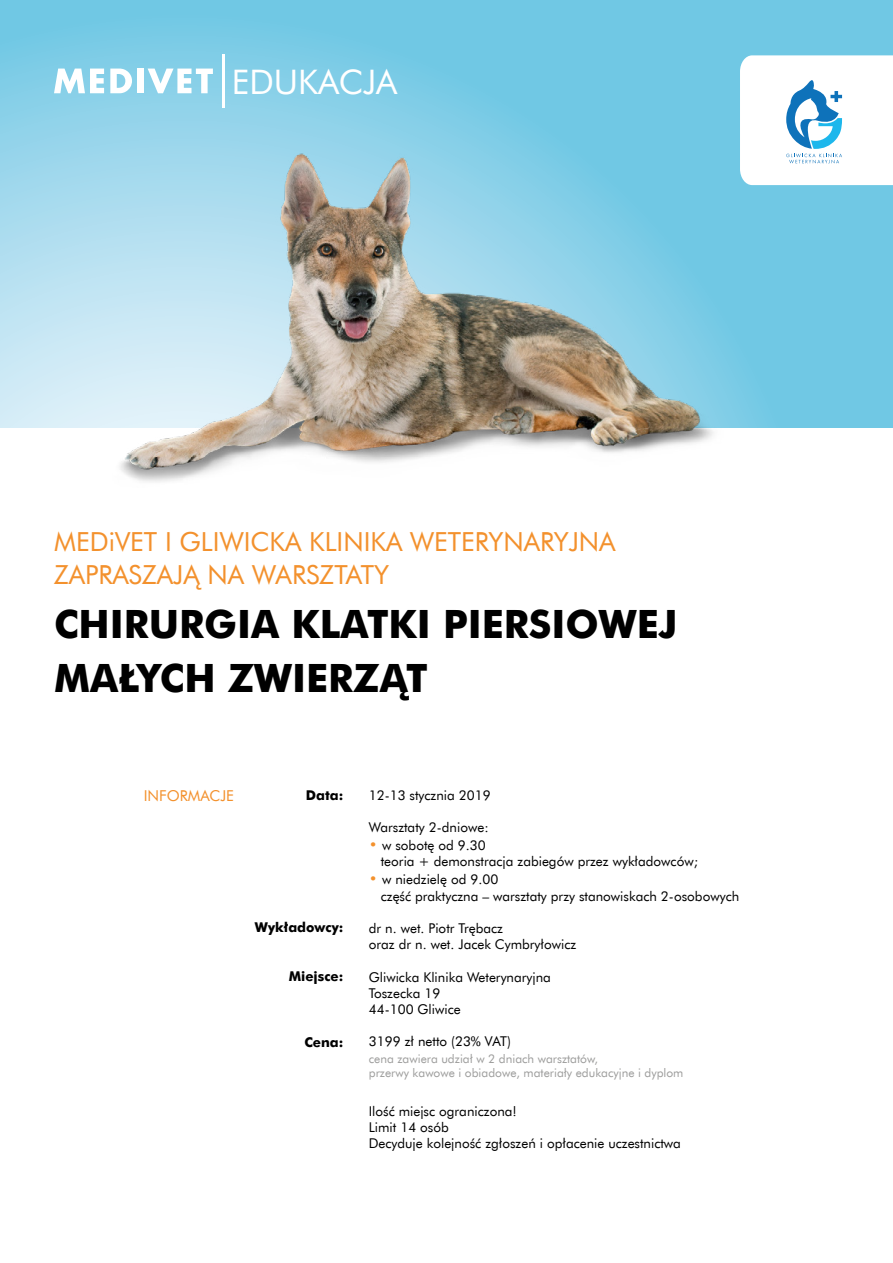
<style>
.page{position:relative;width:893px;height:1263px;background:#fff}
.page>*{position:absolute;margin:0;border:0;box-sizing:border-box;transform-origin:0 0}
.t1{font:700 39px/54px "Futura EU";color:#000}
.t2{font:33.75px "Futura EU";color:#fff}
.t3{font:26.25px/32.4px "Futura EU";color:#f3912d}
.t4{font:15px "Futura EU";color:#f3912d}
.t5{font:13.5px/16.2px "Futura EU";color:#000}
.t6{font:700 13.5px "Futura EU";color:#000}
.t7{font:12px/14.4px "Futura EU";color:#9d9d9c}
.s1{font-size:15px;color:#f3912d}
</style>
<div class="page">
<svg style="left:0;top:0;width:893px;height:427px;background:#7ecce6"></svg>
<svg style="left:54px;top:69px;width:50px;height:24px"></svg>
<svg style="left:110px;top:69px;width:22px;height:24px"></svg>
<div style="left:137px;top:69px;width:7px;height:24px;background:#fff"></div>
<svg style="left:148px;top:69px;width:65px;height:24px"></svg>
<hr style="left:222px;top:54px;width:3px;height:53px;background:#fff">
<svg style="left:740px;top:55px;width:153px;height:130px"></svg>
<img style="left:63px;top:102px;width:727px;height:380px">
<h2 class="t2" style="left:232px;top:61px;width:167px">EDUKACJA</h2>
<h3 class="t3" style="left:54px;top:527px;width:563px">MEDiVET I GLIWICKA KLINIKA WETERYNARYJNA<br>ZAPRASZAJĄ NA WARSZTATY</h3>
<h1 class="t1" style="left:54px;top:598px;width:625px">CHIRURGIA KLATKI PIERSIOWEJ<br>MAŁYCH ZWIERZĄT</h1>
<p class="t4" style="left:144px;top:786px;width:92px">INFORMACJE</p>
<p class="t6" style="left:306px;top:787px;width:39px">Data:</p>
<p class="t6" style="left:255px;top:919px;width:90px">Wykładowcy:</p>
<p class="t6" style="left:289px;top:968px;width:56px">Miejsce:</p>
<p class="t6" style="left:304px;top:1034px;width:41px">Cena:</p>
<p class="t5" style="left:369px;top:787px;width:123px">12-13 stycznia 2019</p>
<p class="t5" style="left:369px;top:820px;width:121px">Warsztaty 2-dniowe:</p>
<p class="t5" style="left:381px;top:838px;width:319px;text-indent:-12px"><span class="s1">•</span> w sobotę od 9.30<br>teoria + demonstracja zabiegów przez wykładowców;</p>
<p class="t5" style="left:381px;top:872px;width:360px;text-indent:-12px"><span class="s1">•</span> w niedzielę od 9.00<br>część praktyczna – warsztaty przy stanowiskach 2-osobowych</p>
<p class="t5" style="left:369px;top:920px;width:209px">dr n. wet. Piotr Trębacz<br>oraz dr n. wet. Jacek Cymbryłowicz</p>
<p class="t5" style="left:369px;top:969px;width:184px">Gliwicka Klinika Weterynaryjna<br>Toszecka 19<br>44-100 Gliwice</p>
<p class="t5" style="left:369px;top:1034px;width:144px">3199 zł netto (23% VAT)</p>
<p class="t7" style="left:369px;top:1052px;width:316px">cena zawiera udział w 2 dniach warsztatów,<br>przerwy kawowe i obiadowe, materiały edukacyjne i dyplom</p>
<p class="t5" style="left:369px;top:1103px;width:314px">Ilość miejsc ograniczona!<br>Limit 14 osób<br>Decyduje kolejność zgłoszeń i opłacenie uczestnictwa</p>
</div>
